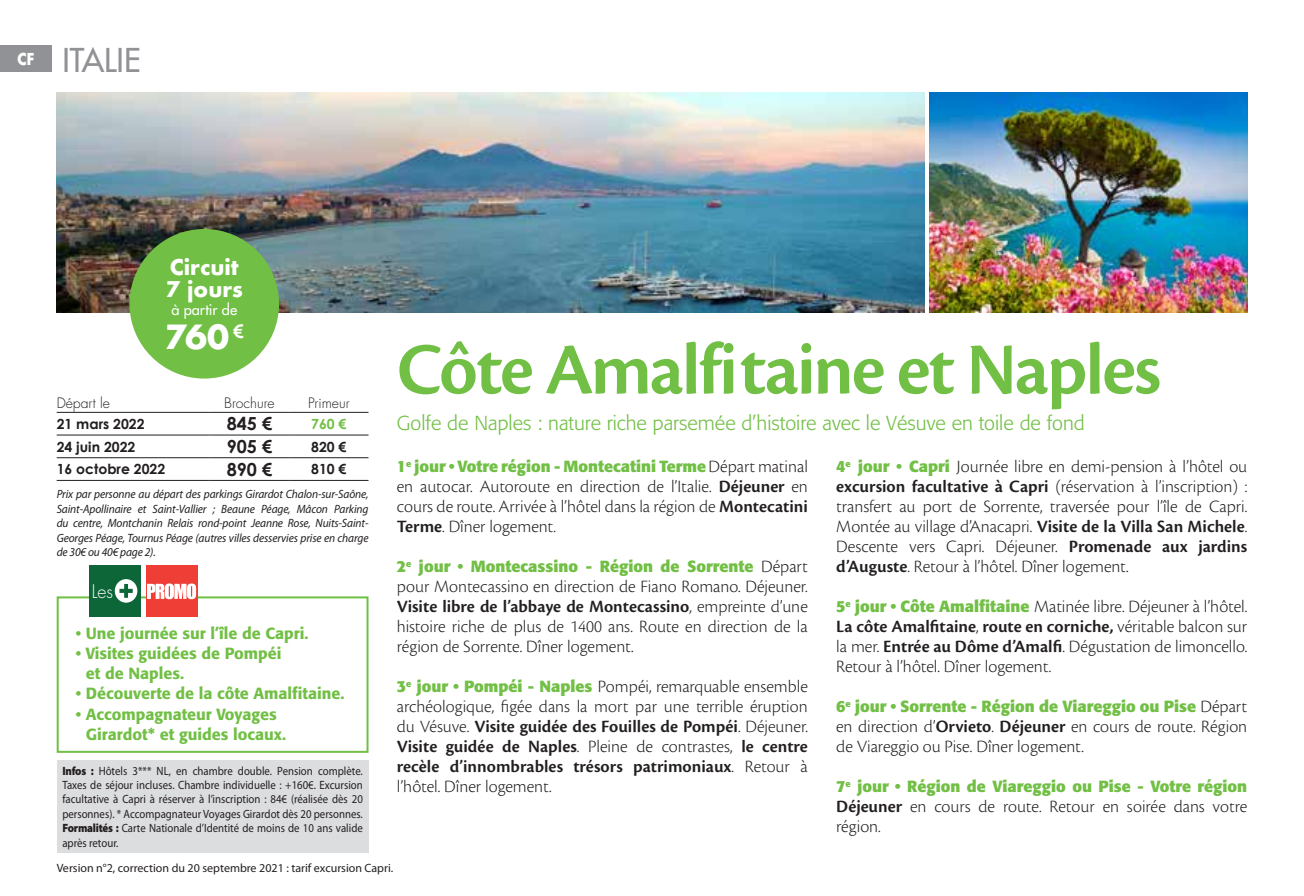
<style>
.page{position:relative;width:1304px;height:896px;background:#fff}
.page>*{position:absolute;margin:0;border:0;box-sizing:border-box;transform-origin:0 0}
.t1{font:600 76px "Cronos Pro";letter-spacing:-.03em;color:#71bf44}
.t2{font:700 32.4px "Futura";color:#fff}
.t3{font:32px "Futura";color:#919295}
.t4{font:700 21px/22.6px "Futura";color:#fff}
.t5{font:300 20px "Formata";color:#71bf44}
.t6{font:300 18.2px "Futura";color:#fff;scale:.96 1}
.t7{font:300 18px/20px "Cronos Pro";color:#231f20;text-align:justify}
.t8{font:700 18px "Century Gothic";color:#231f20}
.t9{font:700 16px "Formata";color:#71bf44}
.t10{font:500 16px/20px "Formata";color:#71bf44}
.t11{font:14.6px "Futura";color:#fff}
.t12{font:700 14px "Century Gothic";color:#231f20}
.t13{font:300 14px "Futura";color:#231f20}
.t14{font:700 14px "Century Gothic";color:#71bf44}
.t15{font:12px/14.4px "Myriad Pro";color:#231f20;text-align:justify;scale:.9 1}
.t16{font:italic 12px/14.4px "Myriad Pro";letter-spacing:-.01em;color:#231f20;text-align:justify;scale:.95 1}
.t17{font:12px "Myriad Pro";color:#231f20}
.s1{font-weight:900}
.s2{font-family:"Cronos Pro";font-weight:300;font-size:18px;color:#231f20}
.s3{font-weight:600}
.s4{font-family:"Formata";font-weight:700;font-size:16px;color:#71bf44}
</style>
<div class="page">
<img style="left:57px;top:92px;width:867px;height:220px">
<img style="left:930px;top:92px;width:317px;height:220px">
<div style="left:57px;top:596px;width:312px;height:157px;border:2px solid #71bf44"></div>
<div style="left:57px;top:760px;width:312px;height:92px;background:#dcdddf"></div>
<hr style="left:57px;top:412px;width:153px;height:1px;background:#231f20">
<hr style="left:210px;top:412px;width:79px;height:1px;background:#231f20">
<hr style="left:289px;top:412px;width:80px;height:1px;background:#231f20">
<hr style="left:57px;top:435px;width:153px;height:1px;background:#231f20">
<hr style="left:210px;top:435px;width:79px;height:1px;background:#231f20">
<hr style="left:289px;top:435px;width:80px;height:1px;background:#231f20">
<hr style="left:57px;top:457px;width:153px;height:1px;background:#231f20">
<hr style="left:210px;top:457px;width:79px;height:1px;background:#231f20">
<hr style="left:289px;top:457px;width:80px;height:1px;background:#231f20">
<hr style="left:57px;top:480px;width:153px;height:1px;background:#231f20">
<hr style="left:210px;top:480px;width:79px;height:1px;background:#231f20">
<hr style="left:289px;top:480px;width:80px;height:1px;background:#231f20">
<div style="left:130px;top:229px;width:149px;height:149px;background:#71bf44;border-radius:50%"></div>
<div style="left:0;top:45px;width:51px;height:27px;background:#919295"></div>
<div style="left:146px;top:565px;width:51px;height:51px;background:#ee3e35"></div>
<svg style="left:147px;top:583px;width:49px;height:16px"></svg>
<div style="left:89px;top:565px;width:51px;height:51px;background:#0c6638"></div>
<svg style="left:115px;top:579px;width:22px;height:24px"></svg>
<h3 class="t3" style="left:17px;top:40px;width:125px"><sup>CF</sup> ITALIE</h3>
<p class="t4" style="left:166px;top:255px;width:79px">Circuit<br>7 jours</p>
<p class="t11" style="left:171px;top:300px;width:67px">à partir de</p>
<h2 class="t2" style="left:165px;top:313px;width:80px">760 <sup>€</sup></h2>
<p class="t13" style="left:57px;top:394px;width:55px">Départ le</p>
<p class="t13" style="left:224px;top:394px;width:52px">Brochure</p>
<p class="t13" style="left:308px;top:394px;width:43px">Primeur</p>
<p class="t12" style="left:57px;top:415px;width:89px">21 mars 2022</p>
<p class="t8" style="left:227px;top:412px;width:47px">845 €</p>
<p class="t14" style="left:311px;top:415px;width:37px">760 €</p>
<p class="t12" style="left:57px;top:438px;width:80px">24 juin 2022</p>
<p class="t8" style="left:227px;top:435px;width:47px">905 €</p>
<p class="t12" style="left:311px;top:438px;width:37px">820 €</p>
<p class="t12" style="left:57px;top:460px;width:110px">16 octobre 2022</p>
<p class="t8" style="left:227px;top:458px;width:47px">890 €</p>
<p class="t12" style="left:311px;top:460px;width:37px">810 €</p>
<p class="t16" style="left:57px;top:487px;width:330px">Prix par personne au départ des parkings Girardot Chalon-sur-Saône, Saint-Apollinaire et Saint-Vallier ; Beaune Péage, Mâcon Parking du centre, Montchanin Relais rond-point Jeanne Rose, Nuits-Saint-Georges Péage, Tournus Péage (autres villes desservies prise en charge de 30€ ou 40€ page 2).</p>
<p class="t6" style="left:92px;top:580px;width:24px">Les</p>
<p class="t10" style="left:76px;top:624px;width:234px">• Une journée sur l’île de Capri.</p>
<p class="t10" style="left:86px;top:644px;width:197px;text-indent:-10px">• Visites guidées de Pompéi et de Naples.</p>
<p class="t10" style="left:76px;top:684px;width:270px">• Découverte de la côte Amalfitaine.</p>
<p class="t10" style="left:86px;top:704px;width:202px;text-indent:-10px">• Accompagnateur Voyages<br>Girardot* et guides locaux.</p>
<p class="t15" style="left:62px;top:763px;width:335px"><span class="s1">Infos :</span> Hôtels 3*** NL, en chambre double. Pension complète.<br>Taxes de séjour incluses. Chambre individuelle : +160€. Excursion facultative à Capri à réserver à l’inscription : 84€ (réalisée dès 20 personnes). * Accompagnateur Voyages Girardot dès 20 personnes.<br><span class="s1">Formalités :</span> Carte Nationale d’Identité de moins de 10 ans valide après retour.</p>
<h1 class="t1" style="left:397px;top:326px;width:766px">Côte Amalfitaine et Naples</h1>
<p class="t5" style="left:397px;top:411px;width:689px">Golfe de Naples : nature riche parsemée d’histoire avec le Vésuve en toile de fond</p>
<p class="t9" style="left:397px;top:456px;width:413px">1<sup>e</sup> jour • Votre région - Montecatini Terme <span class="s2">Départ matinal</span></p>
<p class="t7" style="left:397px;top:476px;width:413px">en autocar. Autoroute en direction de l’Italie. <span class="s3">Déjeuner</span> en cours de route. Arrivée à l’hôtel dans la région de <span class="s3">Montecatini Terme</span>. Dîner logement.</p>
<p class="t9" style="left:397px;top:556px;width:413px">2<sup>e</sup> jour • Montecassino - Région de Sorrente <span class="s2">Départ</span></p>
<p class="t7" style="left:397px;top:576px;width:413px">pour Montecassino en direction de Fiano Romano. Déjeuner.<br><span class="s3">Visite libre de l’abbaye de Montecassino</span>, empreinte d’une histoire riche de plus de 1400 ans. Route en direction de la région de Sorrente. Dîner logement.</p>
<p class="t7" style="left:397px;top:676px;width:413px"><span class="s4">3</span><sup>e</sup> <span class="s4">jour • Pompéi - Naples</span> Pompéi, remarquable ensemble archéologique, figée dans la mort par une terrible éruption du Vésuve. <span class="s3">Visite guidée des Fouilles de Pompéi</span>. Déjeuner.<br><span class="s3">Visite guidée de Naples</span>. Pleine de contrastes, <span class="s3">le centre recèle d’innombrables trésors patrimoniaux</span>. Retour à l’hôtel. Dîner logement.</p>
<p class="t7" style="left:836px;top:456px;width:413px"><span class="s4">4</span><sup>e</sup> <span class="s4">jour • Capri</span> Journée libre en demi-pension à l’hôtel ou <span class="s3">excursion facultative à Capri</span> (réservation à l’inscription) : transfert au port de Sorrente, traversée pour l’île de Capri.<br>Montée au village d’Anacapri. <span class="s3">Visite de la Villa San Michele</span>.<br>Descente vers Capri. Déjeuner. <span class="s3">Promenade aux jardins d’Auguste</span>. Retour à l’hôtel. Dîner logement.</p>
<p class="t7" style="left:836px;top:596px;width:413px"><span class="s4">5</span><sup>e</sup> <span class="s4">jour • Côte Amalfitaine</span> Matinée libre. Déjeuner à l’hôtel.<br><span class="s3">La côte Amalfitaine</span>, <span class="s3">route en corniche,</span> véritable balcon sur la mer. <span class="s3">Entrée au Dôme d’Amalfi</span>. Dégustation de limoncello.<br>Retour à l’hôtel. Dîner logement.</p>
<p class="t9" style="left:836px;top:696px;width:413px">6<sup>e</sup> jour • Sorrente - Région de Viareggio ou Pise <span class="s2">Départ</span></p>
<p class="t7" style="left:836px;top:716px;width:413px">en direction d’<span class="s3">Orvieto</span>. <span class="s3">Déjeuner</span> en cours de route. Région de Viareggio ou Pise. Dîner logement.</p>
<p class="t9" style="left:836px;top:776px;width:412px">7<sup>e</sup> jour • Région de Viareggio ou Pise - Votre région</p>
<p class="t7" style="left:836px;top:796px;width:412px"><span class="s3">Déjeuner</span> en cours de route. Retour en soirée dans votre région.</p>
<p class="t17" style="left:57px;top:861px;width:338px">Version n°2, correction du 20 septembre 2021 : tarif excursion Capri.</p>
</div>
